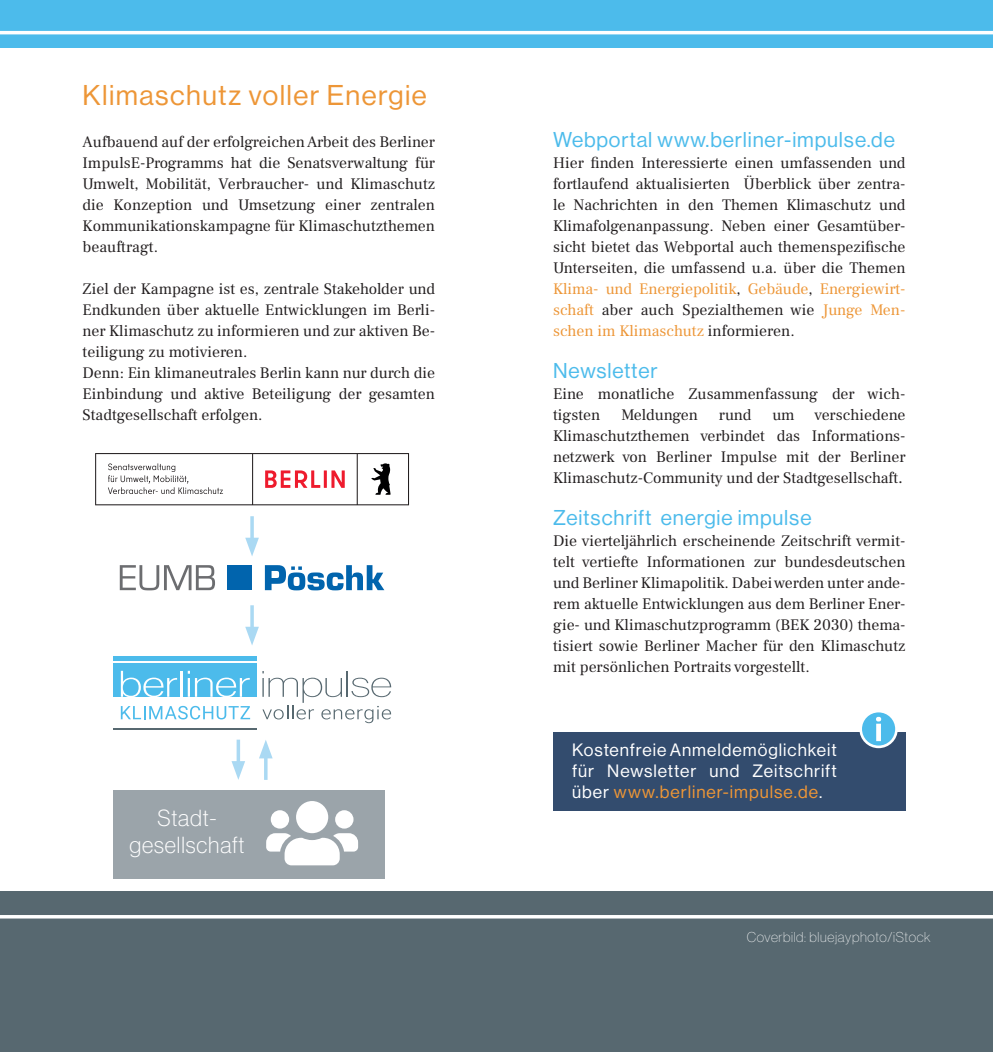
<style>
.page{position:relative;width:993px;height:1052px;background:#fff}
.page>*{position:absolute;margin:0;border:0;box-sizing:border-box;transform-origin:0 0}
.t1{font:28px "N Haas Grotesk DS Std 55 Rg";letter-spacing:.05em;color:#ed9637}
.t2{font:22.75px/27.3px "N Haas Grotesk DS Std 35 X Lt";letter-spacing:.04em;color:#fff;text-align:center}
.t3{font:21px "N Haas Grotesk DS Std 55 Rg";letter-spacing:.04em;color:#4cbbeb}
.t4{font:17.5px/21px "N Haas Grotesk DS Std 55 Rg";letter-spacing:.055em;color:#fff;text-align:justify}
.t5{font:15.75px/21px "Frank Ruhl Libre";color:#231f20;text-align:justify}
.t6{font:14px "N Haas Grotesk DS Std 25 Th";letter-spacing:.04em;color:#fff}
.s1{color:#ed9637}
.s2{font-size:17.5px}
</style>
<div class="page">
<div style="left:113px;top:790px;width:271px;height:88px;background:#9ba4aa"></div>
<div style="left:0;top:892px;width:992px;height:160px;background:#576870"></div>
<hr style="left:0;top:915px;width:992px;height:3px;background:#fff">
<div style="left:0;top:0;width:992px;height:47px;background:#4cbbeb"></div>
<hr style="left:0;top:31px;width:992px;height:3px;background:#fff">
<svg style="left:95px;top:453px;width:314px;height:52px"></svg>
<svg style="left:120px;top:565px;width:95px;height:25px"></svg>
<svg style="left:265px;top:565px;width:119px;height:25px"></svg>
<div style="left:227px;top:565px;width:24px;height:24px;background:#0164ad"></div>
<div style="left:113px;top:656px;width:143px;height:41px;background:#4cbbeb"></div>
<svg style="left:121px;top:671px;width:56px;height:26px"></svg>
<hr style="left:180px;top:671px;width:3px;height:26px;background:#fff">
<svg style="left:188px;top:671px;width:62px;height:26px"></svg>
<svg style="left:121px;top:706px;width:129px;height:13px"></svg>
<svg style="left:262px;top:671px;width:129px;height:52px"></svg>
<hr style="left:113px;top:728px;width:143px;height:1px;background:#576870">
<hr style="left:113px;top:661px;width:143px;height:2px;background:#fff">
<svg style="left:250px;top:516px;width:4px;height:22px"></svg>
<svg style="left:245px;top:538px;width:14px;height:18px"></svg>
<svg style="left:250px;top:605px;width:4px;height:22px"></svg>
<svg style="left:245px;top:627px;width:14px;height:18px"></svg>
<svg style="left:236px;top:739px;width:4px;height:22px"></svg>
<svg style="left:231px;top:761px;width:14px;height:19px"></svg>
<hr style="left:264px;top:752px;width:3px;height:28px;background:#aad9f3">
<svg style="left:259px;top:740px;width:13px;height:18px"></svg>
<div style="left:553px;top:732px;width:352px;height:79px;background:#334c6e"></div>
<div style="left:860px;top:711px;width:36px;height:36px;background:#4cbbeb;border-radius:50%"></div>
<div style="left:859px;top:710px;width:38px;height:38px;border:3px solid #fff;border-radius:50%"></div>
<svg style="left:876px;top:717px;width:4px;height:24px"></svg>
<h1 class="t1" style="left:83px;top:79px;width:345px">Klimaschutz voller Energie</h1>
<p class="t5" style="left:83px;top:131px;width:354px">Aufbauend auf der erfolgreichen Arbeit des Berliner ImpulsE-Programms hat die Senatsverwaltung für Umwelt, Mobilität, Verbraucher- und Klimaschutz die Konzeption und Umsetzung einer zentralen Kommunikationskampagne für Klimaschutzthemen beauftragt.</p>
<p class="t5" style="left:83px;top:278px;width:354px;text-align:left">Ziel der Kampagne ist es, zentrale Stakeholder und Endkunden über aktuelle Entwicklungen im Berli&shy;ner Klimaschutz zu informieren und zur aktiven Be&shy;teiligung zu motivieren.<br>Denn: Ein klimaneutrales Berlin kann nur durch die Einbindung und aktive Beteiligung der gesamten Stadtgesellschaft erfolgen.</p>
<h2 class="t2" style="left:129px;top:804px;width:117px">Stadt&shy;gesellschaft</h2>
<h3 class="t3" style="left:553px;top:128px;width:343px">Webportal www.berliner-impulse.de</h3>
<p class="t5" style="left:553px;top:152px;width:354px">Hier finden Interessierte einen umfassenden und fortlaufend aktualisierten Überblick über zentra&shy;le Nachrichten in den Themen Klimaschutz und Klimafolgenanpassung. Neben einer Gesamtüber&shy;sicht bietet das Webportal auch themenspezifische Unterseiten, die umfassend u.a. über die Themen <span class="s1">Klima- und Energiepolitik</span>, <span class="s1">Gebäude</span>, <span class="s1">Energiewirt&shy;schaft</span> aber auch Spezialthemen wie <span class="s1">Junge Men&shy;schen im Klimaschutz</span> informieren.</p>
<h3 class="t3" style="left:553px;top:359px;width:106px">Newsletter</h3>
<p class="t5" style="left:553px;top:383px;width:354px">Eine monatliche Zusammenfassung der wich&shy;tigsten</p>
<p class="t5" style="left:553px;top:404px;width:354px;text-indent:261px">verschiedene Klimaschutzthemen verbindet das Informations&shy;netzwerk von Berliner Impulse mit der Berliner Klimaschutz-Community und der Stadtgesellschaft<span class="s2">.</span></p>
<h3 class="t3" style="left:553px;top:506px;width:260px">Zeitschrift energie impulse</h3>
<p class="t5" style="left:553px;top:530px;width:354px">Die vierteljährlich erscheinende Zeitschrift vermit&shy;telt vertiefte Informationen zur bundesdeutschen und Berliner Klimapolitik. Dabei werden unter ande&shy;rem aktuelle Entwicklungen aus dem Berliner Ener&shy;gie- und Klimaschutzprogramm (BEK 2030) thema&shy;tisiert sowie Berliner Macher für den Klimaschutz mit persönlichen Portraits vorgestellt.</p>
<p class="t5" style="left:621px;top:404px;width:78px">Meldungen</p>
<p class="t5" style="left:718px;top:404px;width:34px">rund</p>
<p class="t5" style="left:772px;top:404px;width:24px">um</p>
<p class="t4" style="left:572px;top:739px;width:266px">Kostenfreie Anmeldemöglichkeit für Newsletter und Zeitschrift über <span class="s1">www.berliner-impulse.de</span>.</p>
<p class="t6" style="left:746px;top:929px;width:185px">Coverbild: bluejayphoto/iStock</p>
</div>
